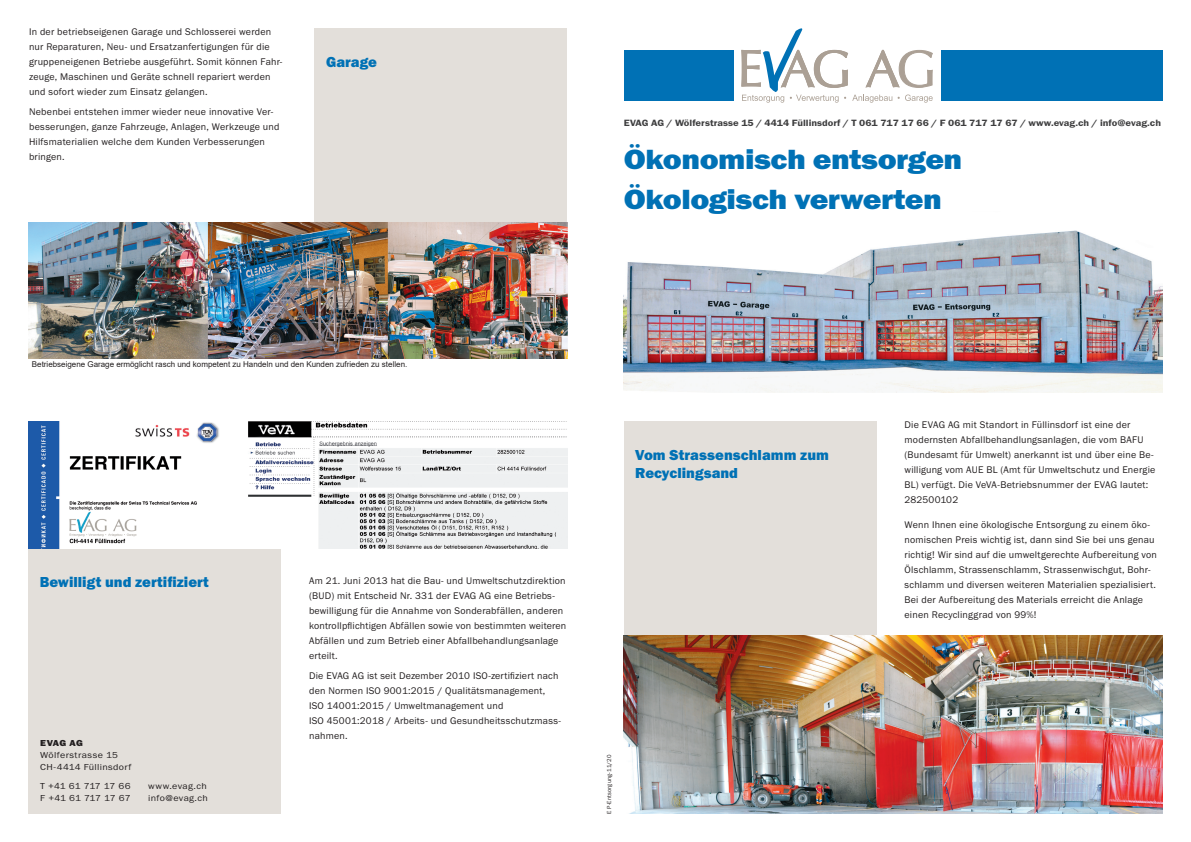
<style>
.page{position:relative;width:1191px;height:842px;background:#fff}
.page>*{position:absolute;margin:0;border:0;box-sizing:border-box;transform-origin:0 0}
.t1{font:28.8px "Franklin Gothic URW Hea";letter-spacing:-.015em;color:#0071b5;scale:1.11 1}
.t2{font:15px/18px "Franklin Gothic URW Hea";color:#0071b5}
.t3{font:10px/15px "Franklin Gothic URW Boo";letter-spacing:.02em;color:#231f20}
.t4{font:9.4px "Franklin Gothic URW Dem";color:#3e3e3f;scale:1.11 1}
.t5{font:9px/12px "Franklin Gothic URW Boo";letter-spacing:.03em;color:#231f20;scale:1.11 1}
.t6{font:9px "Franklin Gothic URW Boo";letter-spacing:-.02em;color:#231f20;scale:1.11 1}
.t7{font:9px "Franklin Gothic URW Hea";letter-spacing:.02em;color:#231f20;scale:1.11 1}
.t8{font:8px "Arial";color:#231f20}
.t9{font:6px "Franklin Gothic URW Boo";letter-spacing:.02em;color:#231f20}
</style>
<div class="page">
<div style="left:28px;top:421px;width:253px;height:393px;background:#e3dfda"></div>
<div style="left:624px;top:421px;width:252px;height:351px;background:#e3dfda"></div>
<img style="left:624px;top:635px;width:538px;height:179px">
<img style="left:624px;top:230px;width:538px;height:162px">
<div style="left:624px;top:50px;width:109px;height:51px;background:#0071b5"></div>
<div style="left:941px;top:50px;width:221px;height:51px;background:#0071b5"></div>
<svg style="left:741px;top:28px;width:191px;height:75px"></svg>
<div style="left:315px;top:28px;width:252px;height:330px;background:#e3dfda"></div>
<img style="left:28px;top:222px;width:539px;height:136px">
<img style="left:28px;top:421px;width:539px;height:128px">
<p class="t3" style="left:29px;top:24px;width:255px">In der betriebseigenen Garage und Schlosserei werden nur Reparaturen, Neu- und Ersatzanfertigungen für die gruppeneigenen Betriebe ausgeführt. Somit können Fahr&shy;zeuge, Maschinen und Geräte schnell repariert werden und sofort wieder zum Einsatz gelangen.</p>
<p class="t3" style="left:29px;top:104px;width:252px">Nebenbei entstehen immer wieder neue innovative Ver&shy;besserungen, ganze Fahrzeuge, Anlagen, Werkzeuge und Hilfsmaterialien welche dem Kunden Verbesserungen bringen.</p>
<h2 class="t2" style="left:326px;top:52px;width:52px">Garage</h2>
<p class="t4" style="left:624px;top:117px;width:485px">EVAG AG / Wölferstrasse 15 / 4414 Füllinsdorf / T 061 717 17 66 / F 061 717 17 67 / www.evag.ch / info@evag.ch</p>
<h1 class="t1" style="left:624px;top:141px;width:306px">Ökonomisch entsorgen</h1>
<h1 class="t1" style="left:624px;top:180px;width:288px">Ökologisch verwerten</h1>
<p class="t8" style="left:32px;top:359px;width:377px">Betriebseigene Garage ermöglicht rasch und kompetent zu Handeln und den Kunden zufrieden zu stellen.</p>
<h2 class="t2" style="left:40px;top:573px;width:171px">Bewilligt und zertifiziert</h2>
<p class="t7" style="left:40px;top:737px;width:40px">EVAG AG</p>
<p class="t5" style="left:40px;top:749px;width:84px">Wölferstrasse 15<br>CH-4414 Füllinsdorf</p>
<p class="t6" style="left:40px;top:780px;width:83px">T +41 61 717 17 66</p>
<p class="t5" style="left:148px;top:780px;width:54px">www.evag.ch</p>
<p class="t6" style="left:40px;top:792px;width:83px">F +41 61 717 17 67</p>
<p class="t5" style="left:148px;top:792px;width:55px">info@evag.ch</p>
<p class="t3" style="left:309px;top:573px;width:259px">Am 21. Juni 2013 hat die Bau- und Umweltschutzdirektion (BUD) mit Entscheid Nr. 331 der EVAG AG eine Betriebs&shy;bewilligung für die Annahme von Sonderabfällen, anderen kontrollpflichtigen Abfällen sowie von bestimmten weiteren Abfällen und zum Betrieb einer Abfallbehandlungsanlage erteilt.</p>
<p class="t3" style="left:309px;top:668px;width:253px">Die EVAG AG ist seit Dezember 2010 ISO-zertifiziert nach den Normen ISO 9001:2015 / Qualitätsmanagement, ISO 14001:2015 / Umweltmanagement und<br>ISO 45001:2018 / Arbeits- und Gesundheitsschutzmass&shy;nahmen.</p>
<h2 class="t2" style="left:635px;top:445px;width:195px">Vom Strassenschlamm zum<br>Recyclingsand</h2>
<p class="t9" style="left:605px;top:814px;width:60px;rotate:-90deg">E P-Entsorgung-11/20</p>
<p class="t3" style="left:904px;top:417px;width:252px">Die EVAG AG mit Standort in Füllinsdorf ist eine der modernsten Abfallbehandlungsanlagen, die vom BAFU (Bundesamt für Umwelt) anerkannt ist und über eine Be&shy;willigung vom AUE BL (Amt für Umweltschutz und Energie BL) verfügt. Die VeVA-Betriebsnummer der EVAG lautet:<br>282500102</p>
<p class="t3" style="left:904px;top:517px;width:254px">Wenn Ihnen eine ökologische Entsorgung zu einem öko&shy;nomischen Preis wichtig ist, dann sind Sie bei uns genau richtig! Wir sind auf die umweltgerechte Aufbereitung von Ölschlamm, Strassenschlamm, Strassenwischgut, Bohr&shy;schlamm und diversen weiteren Materialien spezialisiert.<br>Bei der Aufbereitung des Materials erreicht die Anlage einen Recyclinggrad von 99%!</p>
</div>
